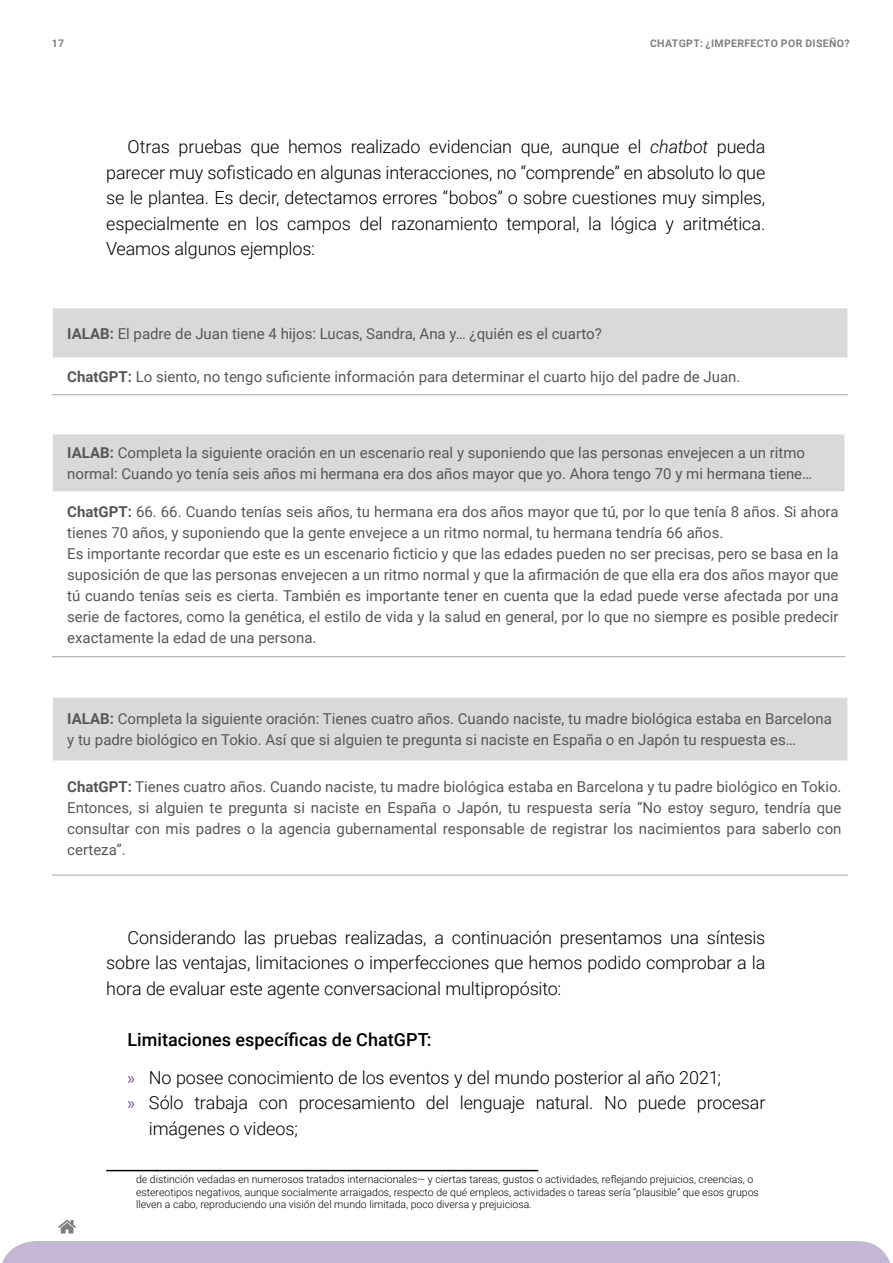
<style>
.page{position:relative;width:893px;height:1263px;background:#fff}
.page>*{position:absolute;margin:0;border:0;box-sizing:border-box;transform-origin:0 0}
.t1{font:300 18px/25.5px "Roboto";letter-spacing:-.01em;color:#000;text-align:justify}
.t2{font:15px/21px "Roboto";color:#575756}
.t3{font:300 10.5px/12.6px "Roboto";color:#000}
.t4{font:700 10.5px "Roboto";letter-spacing:.035em;color:#808080}
.s1{font-style:italic}
.s2{font-weight:700}
.s3{font-weight:500}
.s4{font-family:"Myriad Pro";font-weight:400;color:#73529c}
</style>
<div class="page">
<svg style="left:58px;top:1220px;width:18px;height:13px"></svg>
<div style="left:2px;top:1241px;width:888px;height:22px;background:#c4b6d5"></div>
<hr style="left:106px;top:1170px;width:432px;height:1px;background:#000">
<div style="left:52px;top:308px;width:796px;height:50px;background:#d9d9d9"></div>
<hr style="left:52px;top:308px;width:796px;height:1px;background:#fff">
<hr style="left:52px;top:308px;width:1px;height:49px;background:#fff">
<hr style="left:847px;top:308px;width:1px;height:49px;background:#fff">
<hr style="left:52px;top:357px;width:796px;height:1px;background:#fff">
<hr style="left:52px;top:394px;width:796px;height:1px;background:#a6a6a6">
<div style="left:52px;top:697px;width:796px;height:64px;background:#d9d9d9"></div>
<hr style="left:52px;top:697px;width:796px;height:1px;background:#fff">
<hr style="left:52px;top:697px;width:1px;height:64px;background:#fff">
<hr style="left:847px;top:697px;width:1px;height:64px;background:#fff">
<hr style="left:52px;top:875px;width:796px;height:1px;background:#a6a6a6">
<div style="left:52px;top:434px;width:793px;height:58px;background:#d9d9d9"></div>
<hr style="left:52px;top:434px;width:793px;height:1px;background:#fff">
<hr style="left:52px;top:434px;width:1px;height:57px;background:#fff">
<hr style="left:844px;top:434px;width:1px;height:57px;background:#fff">
<hr style="left:52px;top:491px;width:793px;height:1px;background:#fff">
<hr style="left:52px;top:656px;width:793px;height:1px;background:#a6a6a6">
<p class="t4" style="left:52px;top:36px;width:14px">17</p>
<p class="t4" style="left:650px;top:36px;width:201px">CHATGPT: ¿IMPERFECTO POR DISEÑO?</p>
<p class="t1" style="left:106px;top:133px;width:661px;text-indent:21px">Otras pruebas que hemos realizado evidencian que, aunque el <span class="s1">chatbot</span> pueda parecer muy sofisticado en algunas interacciones, no “comprende” en absoluto lo que se le plantea. Es decir, detectamos errores “bobos” o sobre cuestiones muy simples, especialmente en los campos del razonamiento temporal, la lógica y aritmética.<br>Veamos algunos ejemplos:</p>
<p class="t2" style="left:67px;top:322px;width:536px"><span class="s2">IALAB:</span> El padre de Juan tiene 4 hijos: Lucas, Sandra, Ana y… ¿quién es el cuarto?</p>
<p class="t2" style="left:67px;top:365px;width:675px"><span class="s2">ChatGPT:</span> Lo siento, no tengo suficiente información para determinar el cuarto hijo del padre de Juan.</p>
<p class="t2" style="left:67px;top:442px;width:746px"><span class="s2">IALAB:</span> Completa la siguiente oración en un escenario real y suponiendo que las personas envejecen a un ritmo normal: Cuando yo tenía seis años mi hermana era dos años mayor que yo. Ahora tengo 70 y mi hermana tiene…</p>
<p class="t2" style="left:67px;top:500px;width:773px"><span class="s2">ChatGPT:</span> 66. 66. Cuando tenías seis años, tu hermana era dos años mayor que tú, por lo que tenía 8 años. Si ahora tienes 70 años, y suponiendo que la gente envejece a un ritmo normal, tu hermana tendría 66 años.<br>Es importante recordar que este es un escenario ficticio y que las edades pueden no ser precisas, pero se basa en la suposición de que las personas envejecen a un ritmo normal y que la afirmación de que ella era dos años mayor que tú cuando tenías seis es cierta. También es importante tener en cuenta que la edad puede verse afectada por una serie de factores, como la genética, el estilo de vida y la salud en general, por lo que no siempre es posible predecir exactamente la edad de una persona.</p>
<p class="t2" style="left:67px;top:708px;width:766px"><span class="s2">IALAB:</span> Completa la siguiente oración: Tienes cuatro años. Cuando naciste, tu madre biológica estaba en Barcelona y tu padre biológico en Tokio. Así que si alguien te pregunta si naciste en España o en Japón tu respuesta es…</p>
<p class="t2" style="left:67px;top:776px;width:776px;text-align:justify"><span class="s2">ChatGPT:</span> Tienes cuatro años. Cuando naciste, tu madre biológica estaba en Barcelona y tu padre biológico en Tokio.<br>Entonces, si alguien te pregunta si naciste en España o Japón, tu respuesta sería “No estoy seguro, tendría que consultar con mis padres o la agencia gubernamental responsable de registrar los nacimientos para saberlo con certeza”.</p>
<p class="t1" style="left:106px;top:924px;width:661px;text-indent:21px">Considerando las pruebas realizadas, a continuación presentamos una síntesis sobre las ventajas, limitaciones o imperfecciones que hemos podido comprobar a la hora de evaluar este agente conversacional multipropósito:</p>
<p class="t1" style="left:128px;top:1019px;width:595px;line-height:38.2px"><span class="s3">Limitaciones específicas de ChatGPT:<br></span><span class="s4">»</span> No posee conocimiento de los eventos y del mundo posterior al año 2021;</p>
<p class="t1" style="left:149px;top:1089px;width:618px;text-indent:-21px"><span class="s4">»</span> Sólo trabaja con procesamiento del lenguaje natural. No puede procesar imágenes o videos;</p>
<p class="t3" style="left:136px;top:1173px;width:624px">de distinción vedadas en numerosos tratados internacionales— y ciertas tareas, gustos o actividades, reflejando prejuicios, creencias, o estereotipos negativos, aunque socialmente arraigados, respecto de qué empleos, actividades o tareas sería “plausible” que esos grupos lleven a cabo, reproduciendo una visión del mundo limitada, poco diversa y prejuiciosa.</p>
</div>
